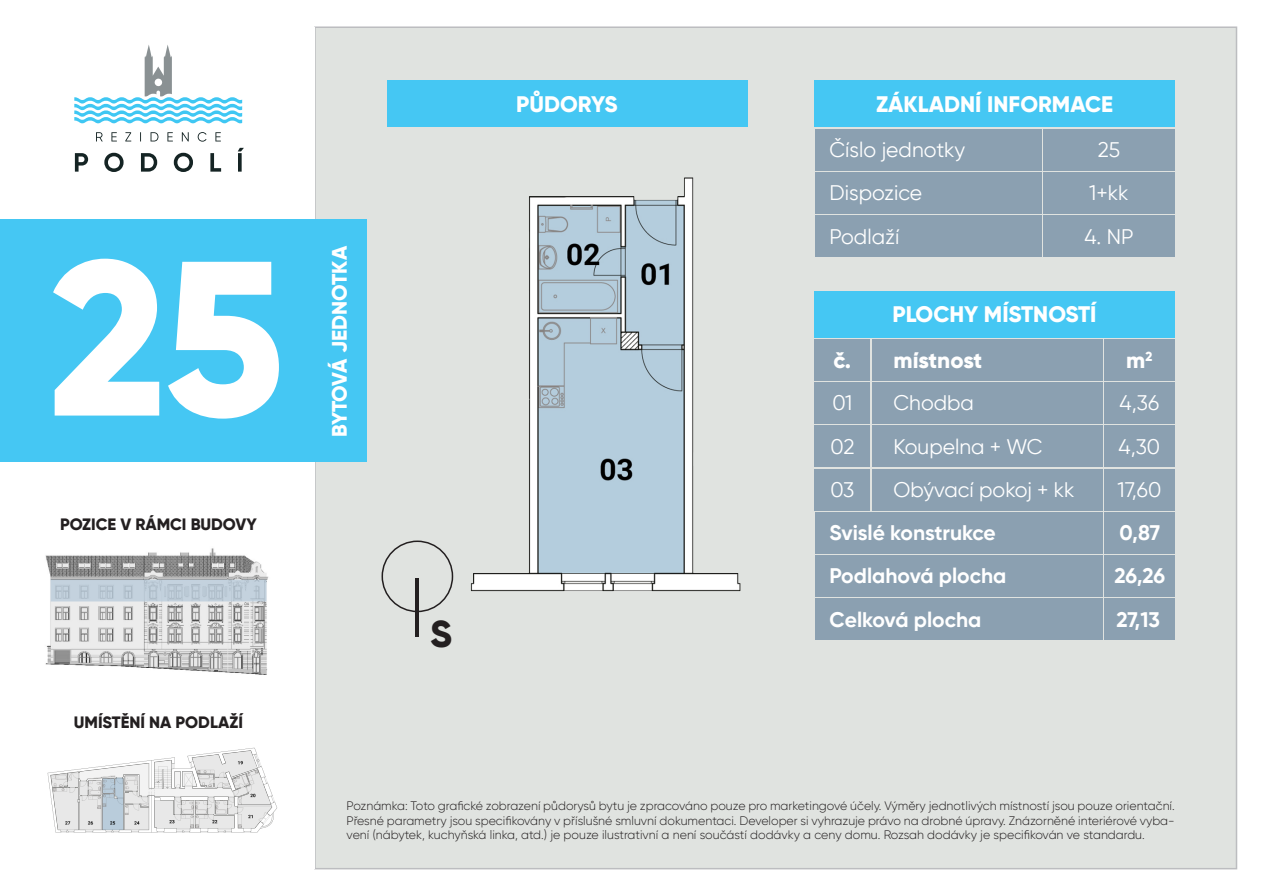
<style>
.page{position:relative;width:1263px;height:893px;background:#fff}
.page>*{position:absolute;margin:0;border:0;box-sizing:border-box;transform-origin:0 0}
.t1{font:800 219.75px "Gilroy";color:#fff}
.t2{font:800 37.5px "Gilroy";color:#231f20}
.t3{font:800 22.5px "Gilroy";color:#fff}
.t4{font:21px "Gilroy";color:#fff}
.t5{font:700 21px "Gilroy";color:#fff}
.t6{font:800 21px "Gilroy";color:#fff}
.t7{font:800 16.5px "Gilroy";color:#231f20}
.t8{font:300 12.3px/14.7px "Gilroy";color:#231f20;text-align:justify}
</style>
<div class="page">
<div style="left:314px;top:26px;width:923px;height:843px;background:#e0e3e0;border:2px solid #bcbdc0"></div>
<img style="left:389px;top:177px;width:451px;height:443px">
<div style="left:0;top:27px;width:315px;height:842px;background:#fff"></div>
<div style="left:0;top:219px;width:367px;height:242px;background:#45c7f3"></div>
<div style="left:815px;top:81px;width:360px;height:46px;background:#45c7f3"></div>
<div style="left:387px;top:81px;width:360px;height:46px;background:#45c7f3"></div>
<div style="left:1043px;top:172px;width:132px;height:42px;background:#8ba0b1"></div>
<div style="left:815px;top:172px;width:226px;height:42px;background:#8ba0b1"></div>
<div style="left:1043px;top:215px;width:132px;height:42px;background:#8ba0b1"></div>
<div style="left:815px;top:215px;width:226px;height:42px;background:#8ba0b1"></div>
<div style="left:1043px;top:129px;width:132px;height:42px;background:#8ba0b1"></div>
<div style="left:815px;top:129px;width:226px;height:42px;background:#8ba0b1"></div>
<div style="left:815px;top:339px;width:55px;height:41px;background:#8ba0b1"></div>
<div style="left:1104px;top:339px;width:71px;height:41px;background:#8ba0b1"></div>
<div style="left:871px;top:339px;width:231px;height:41px;background:#8ba0b1"></div>
<div style="left:815px;top:291px;width:360px;height:47px;background:#45c7f3"></div>
<div style="left:815px;top:382px;width:55px;height:42px;background:#8ba0b1"></div>
<div style="left:1104px;top:382px;width:71px;height:42px;background:#8ba0b1"></div>
<div style="left:871px;top:382px;width:231px;height:42px;background:#8ba0b1"></div>
<div style="left:815px;top:425px;width:55px;height:42px;background:#8ba0b1"></div>
<div style="left:1104px;top:425px;width:71px;height:42px;background:#8ba0b1"></div>
<div style="left:871px;top:425px;width:231px;height:42px;background:#8ba0b1"></div>
<div style="left:815px;top:469px;width:55px;height:41px;background:#8ba0b1"></div>
<div style="left:1104px;top:469px;width:71px;height:41px;background:#8ba0b1"></div>
<div style="left:871px;top:469px;width:231px;height:41px;background:#8ba0b1"></div>
<div style="left:1104px;top:512px;width:71px;height:42px;background:#8ba0b1"></div>
<div style="left:815px;top:512px;width:287px;height:42px;background:#8ba0b1"></div>
<div style="left:1104px;top:598px;width:71px;height:42px;background:#8ba0b1"></div>
<div style="left:815px;top:598px;width:287px;height:42px;background:#8ba0b1"></div>
<div style="left:1104px;top:555px;width:71px;height:42px;background:#8ba0b1"></div>
<div style="left:815px;top:555px;width:287px;height:42px;background:#8ba0b1"></div>
<img style="left:45px;top:548px;width:224px;height:127px">
<img style="left:47px;top:747px;width:231px;height:86px">
<svg style="left:96px;top:132px;width:125px;height:10px"></svg>
<svg style="left:75px;top:148px;width:169px;height:24px"></svg>
<svg style="left:74px;top:45px;width:168px;height:78px"></svg>
<div style="left:381px;top:540px;width:72px;height:72px;border:2px solid #231f20;border-radius:50%"></div>
<hr style="left:416px;top:578px;width:3px;height:58px;background:#231f20">
<h1 class="t1" style="left:50px;top:200px;width:236px">25</h1>
<h3 class="t7" style="left:60px;top:514px;width:198px">POZICE V RÁMCI BUDOVY</h3>
<h3 class="t7" style="left:74px;top:712px;width:171px">UMÍSTĚNÍ NA PODLAŽÍ</h3>
<h3 class="t3" style="left:516px;top:90px;width:103px">PŮDORYS</h3>
<h3 class="t3" style="left:876px;top:90px;width:238px">ZÁKLADNÍ INFORMACE</h3>
<h3 class="t4" style="left:830px;top:137px;width:137px">Číslo jednotky</h3>
<h3 class="t4" style="left:1098px;top:137px;width:24px">25</h3>
<h3 class="t6" style="left:326px;top:437px;width:193px;rotate:-90deg">BYTOVÁ JEDNOTKA</h3>
<h2 class="t2" style="left:430px;top:611px;width:23px">S</h2>
<h3 class="t4" style="left:830px;top:180px;width:94px">Dispozice</h3>
<h3 class="t4" style="left:1089px;top:180px;width:41px">1+kk</h3>
<h3 class="t4" style="left:830px;top:223px;width:71px">Podlaží</h3>
<h3 class="t4" style="left:1084px;top:223px;width:51px">4. NP</h3>
<h3 class="t3" style="left:892px;top:300px;width:206px">PLOCHY MÍSTNOSTÍ</h3>
<h3 class="t3" style="left:834px;top:346px;width:19px">č.</h3>
<h3 class="t3" style="left:1126px;top:346px;width:28px">m<sup>2</sup></h3>
<h3 class="t4" style="left:832px;top:390px;width:22px">01</h3>
<h3 class="t4" style="left:893px;top:390px;width:82px">Chodba</h3>
<h3 class="t4" style="left:1119px;top:390px;width:41px">4,36</h3>
<h3 class="t4" style="left:830px;top:433px;width:26px">02</h3>
<h3 class="t4" style="left:893px;top:433px;width:151px">Koupelna + WC</h3>
<h3 class="t4" style="left:1118px;top:433px;width:43px">4,30</h3>
<h3 class="t4" style="left:830px;top:477px;width:26px">03</h3>
<h3 class="t4" style="left:893px;top:477px;width:183px">Obývací pokoj + kk</h3>
<h3 class="t4" style="left:1117px;top:477px;width:45px">17,60</h3>
<h3 class="t5" style="left:829px;top:520px;width:168px">Svislé konstrukce</h3>
<h3 class="t5" style="left:1119px;top:520px;width:42px">0,87</h3>
<h3 class="t3" style="left:893px;top:346px;width:90px">místnost</h3>
<h3 class="t5" style="left:829px;top:563px;width:178px">Podlahová plocha</h3>
<h3 class="t5" style="left:1114px;top:563px;width:52px">26,26</h3>
<h3 class="t5" style="left:829px;top:606px;width:153px">Celková plocha</h3>
<h3 class="t5" style="left:1116px;top:606px;width:45px">27,13</h3>
<p class="t8" style="left:347px;top:798px;width:830px">Poznámka: Toto grafické zobrazení půdorysů bytu je zpracováno pouze pro marketingové účely. Výměry jednotlivých místností jsou pouze orientační.<br>Přesné parametry jsou specifikovány v příslušné smluvní dokumentaci. Developer si vyhrazuje právo na drobné úpravy. Znázorněné interiérové vyba&shy;vení (nábytek, kuchyňská linka, atd.) je pouze ilustrativní a není součástí dodávky a ceny domu. Rozsah dodávky je specifikován ve standardu.</p>
</div>
